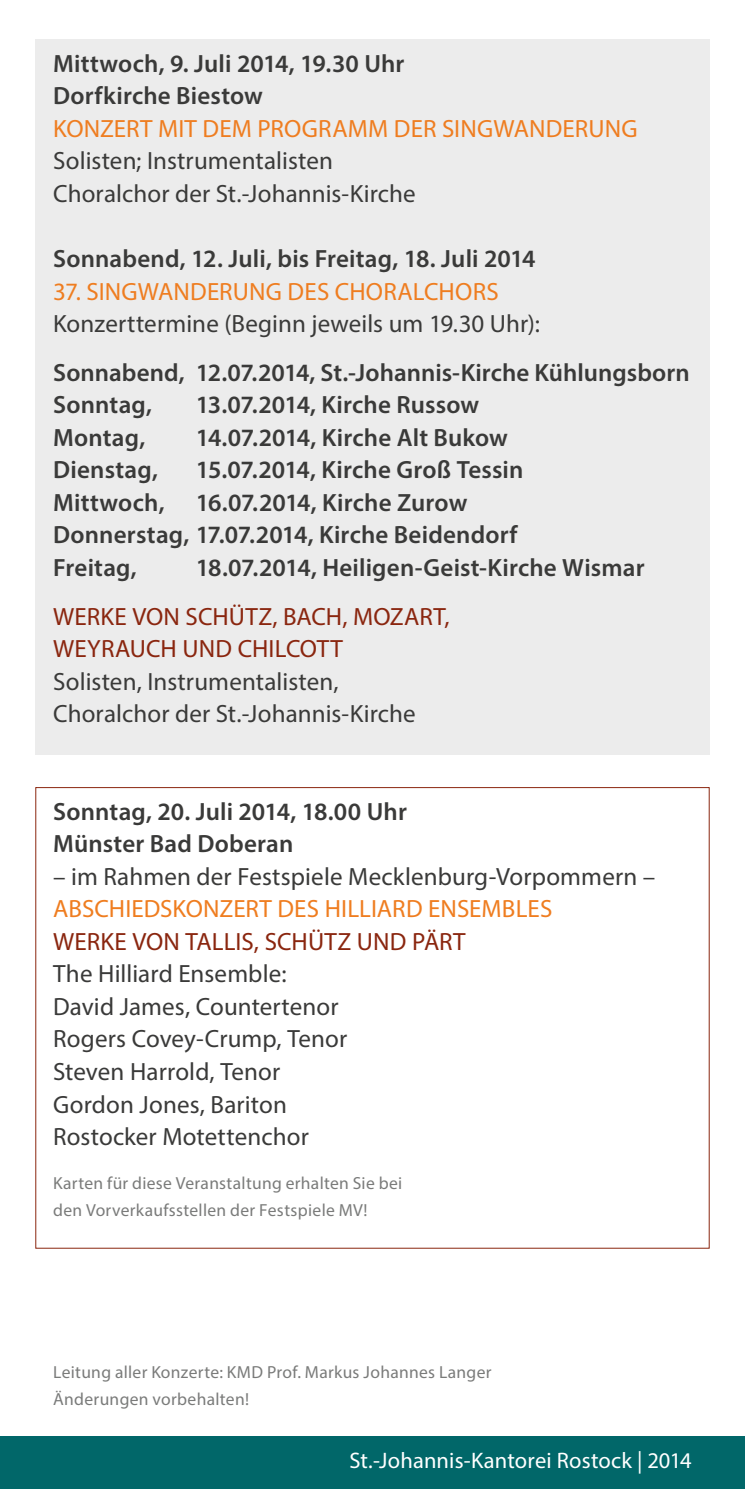
<style>
.page{position:relative;width:745px;height:1489px;background:#fff}
.page>*{position:absolute;margin:0;border:0;box-sizing:border-box;transform-origin:0 0}
.t1{font:600 25px/32.5px "Myriad Pro";letter-spacing:.005em;color:#3a3a39}
.t2{font:25px/32.5px "Myriad Pro";letter-spacing:.005em;color:#3a3a39}
.t3{font:25px "Myriad Pro";letter-spacing:.005em;color:#ef7d20}
.t4{font:25px/32.5px "Myriad Pro";letter-spacing:.005em;color:#8a260f}
.t5{font:22.5px "Myriad Pro";letter-spacing:.005em;color:#fff}
.t6{font:17.5px/27.5px "Myriad Pro";letter-spacing:.02em;color:#7a7b7a}
</style>
<div class="page">
<div style="left:0;top:1435px;width:744px;height:53px;background:#016769"></div>
<div style="left:35px;top:39px;width:674px;height:715px;background:#ececec"></div>
<p class="t1" style="left:53px;top:47px;width:352px">Mittwoch, 9. Juli 2014, 19.30 Uhr<br>Dorfkirche Biestow</p>
<p class="t3" style="left:53px;top:113px;width:585px">KONZERT MIT DEM PROGRAMM DER SINGWANDERUNG</p>
<p class="t2" style="left:53px;top:144px;width:364px">Solisten; Instrumentalisten<br>Choralchor der St.-Johannis-Kirche</p>
<p class="t1" style="left:53px;top:242px;width:483px">Sonnabend, 12. Juli, bis Freitag, 18. Juli 2014</p>
<p class="t3" style="left:53px;top:276px;width:447px">37. SINGWANDERUNG DES CHORALCHORS</p>
<p class="t2" style="left:53px;top:307px;width:488px">Konzerttermine (Beginn jeweils um 19.30 Uhr):</p>
<p class="t1" style="left:53px;top:355px;width:637px">Sonnabend, 12.07.2014, St.-Johannis-Kirche Kühlungsborn<br>Sonntag,</p>
<p class="t1" style="left:196px;top:388px;width:284px">13.07.2014, Kirche Russow</p>
<p class="t1" style="left:53px;top:420px;width:94px">Montag,</p>
<p class="t1" style="left:196px;top:420px;width:313px">14.07.2014, Kirche Alt Bukow</p>
<p class="t1" style="left:53px;top:453px;width:106px">Dienstag,</p>
<p class="t1" style="left:196px;top:453px;width:329px">15.07.2014, Kirche Groß Tessin</p>
<p class="t1" style="left:53px;top:485px;width:113px">Mittwoch,</p>
<p class="t1" style="left:53px;top:485px;width:465px;text-indent:142px">16.07.2014, Kirche Zurow<br>Donnerstag, 17.07.2014, Kirche Beidendorf<br>Freitag,</p>
<p class="t1" style="left:196px;top:550px;width:450px">18.07.2014, Heiligen-Geist-Kirche Wismar</p>
<p class="t4" style="left:53px;top:599px;width:398px">WERKE VON SCHÜTZ, BACH, MOZART,<br>WEYRAUCH UND CHILCOTT</p>
<p class="t2" style="left:53px;top:664px;width:364px">Solisten, Instrumentalisten,<br>Choralchor der St.-Johannis-Kirche</p>
<p class="t1" style="left:53px;top:794px;width:355px">Sonntag, 20. Juli 2014, 18.00 Uhr<br>Münster Bad Doberan</p>
<p class="t2" style="left:53px;top:859px;width:603px">– im Rahmen der Festspiele Mecklenburg-Vorpommern –</p>
<p class="t3" style="left:53px;top:893px;width:500px">ABSCHIEDSKONZERT DES HILLIARD ENSEMBLES</p>
<p class="t4" style="left:53px;top:924px;width:413px">WERKE VON TALLIS, SCHÜTZ UND PÄRT</p>
<p class="t2" style="left:53px;top:957px;width:295px">The Hilliard Ensemble:<br>David James, Countertenor<br>Rogers Covey-Crump, Tenor<br>Steven Harrold, Tenor<br>Gordon Jones, Bariton<br>Rostocker Motettenchor</p>
<p class="t6" style="left:53px;top:1168px;width:350px">Karten für diese Veranstaltung erhalten Sie bei den Vorverkaufsstellen der Festspiele MV!</p>
<p class="t6" style="left:53px;top:1357px;width:439px">Leitung aller Konzerte: KMD Prof. Markus Johannes Langer<br>Änderungen vorbehalten!</p>
<p class="t5" style="left:349px;top:1446px;width:343px">St.-Johannis-Kantorei Rostock | 2014</p>
</div>
